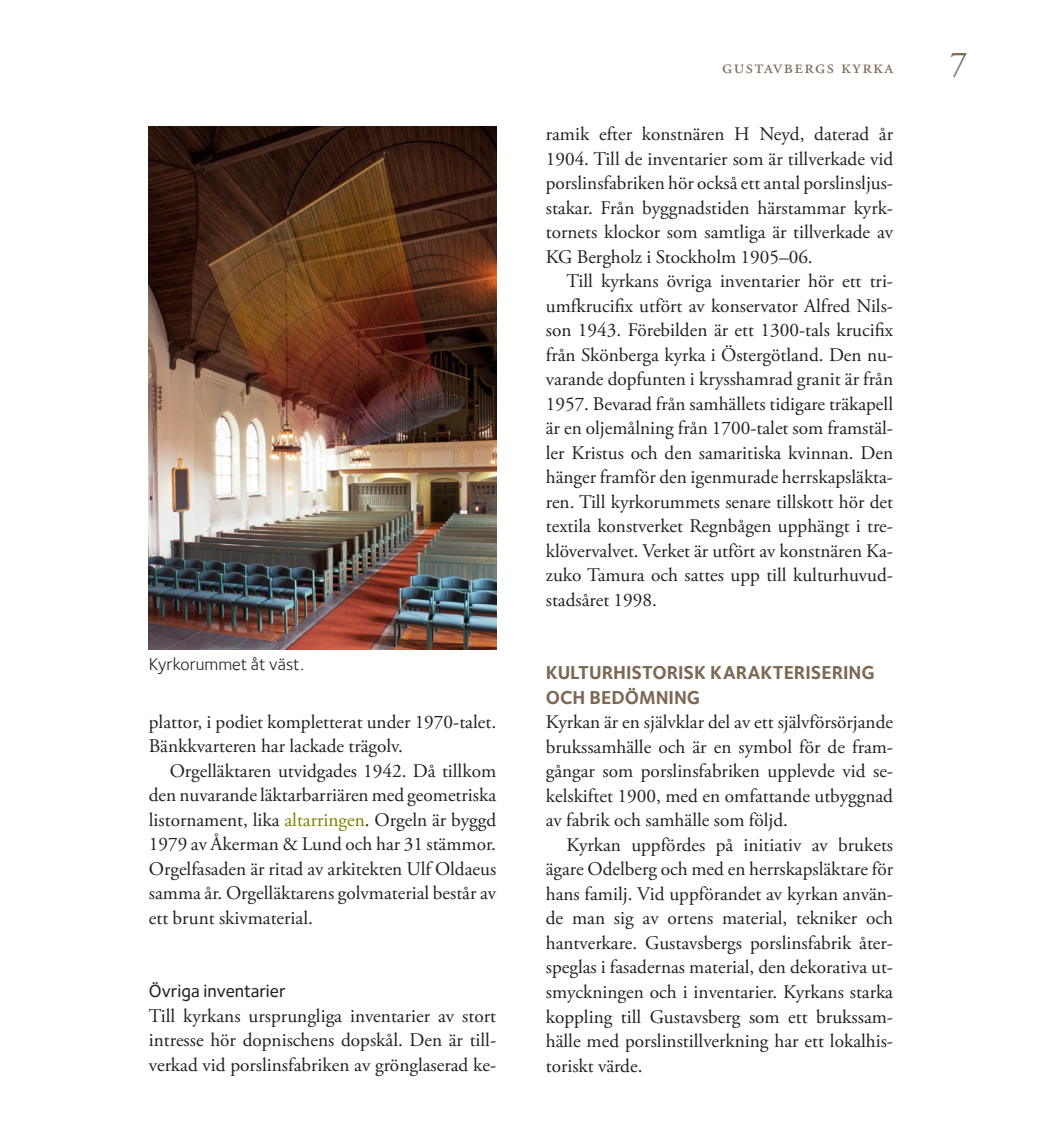
<style>
.page{position:relative;width:1042px;height:1141px;background:#fff}
.page>*{position:absolute;margin:0;border:0;box-sizing:border-box;transform-origin:0 0}
.t1{font:35px "Adobe Garamond Pro";color:#7c6954}
.Bröd_med_indrag{font:19.25px/24.5px "Adobe Garamond Pro";color:#231f20;text-align:justify}
.Bröd_utan_indrag{font:19.25px/24.5px "Adobe Garamond Pro";color:#231f20;text-align:justify}
.Rubrik_2_VERSALER_FÄ{font:700 19.25px/24.5px "Foundry Sterling";color:#7c6954}
.t2{font:19.25px "Adobe Garamond Pro";letter-spacing:.075em;color:#7c6954}
.Rubrik_4_gemena_svar{font:500 18.03px "Foundry Sterling";color:#231f20}
.Bildtext{font:17.5px "Foundry Sterling";letter-spacing:-.005em;color:#231f20}
.s1{color:#808000}
</style>
<div class="page">
<img style="left:149px;top:126px;width:347px;height:524px">
<p class="Bildtext" style="left:149px;top:654px;width:157px">Kyrkorummet åt väst.</p>
<p class="Bröd_med_indrag" style="left:149px;top:710px;width:349px">plattor, i podiet kompletterat under 1970-talet.<br>Bänkkvarteren har lackade trägolv.</p>
<p class="Bröd_med_indrag" style="left:149px;top:759px;width:349px;text-indent:21px">Orgelläktaren utvidgades 1942. Då tillkom den nuvarande läktarbarriären med geometriska listornament, lika <span class="s1">altarringen</span>. Orgeln är byggd 1979 av Åkerman &amp; Lund och har 31 stämmor.<br>Orgelfasaden är ritad av arkitekten Ulf Oldaeus samma år. Orgelläktarens golvmaterial består av ett brunt skivmaterial.</p>
<p class="Rubrik_4_gemena_svar" style="left:149px;top:981px;width:138px">Övriga inventarier</p>
<p class="Bröd_utan_indrag" style="left:149px;top:1004px;width:349px">Till kyrkans ursprungliga inventarier av stort intresse hör dopnischens dopskål. Den är till&shy;verkad vid porslinsfabriken av grönglaserad ke-</p>
<p class="t2" style="left:722px;top:56px;width:172px">gustavbergs kyrka</p>
<h1 class="t1" style="left:950px;top:43px;width:19px">7</h1>
<p class="Bröd_utan_indrag" style="left:546px;top:123px;width:349px">ramik efter konstnären H Neyd, daterad år 1904. Till de inventarier som är tillverkade vid porslinsfabriken hör också ett antal porslinsljus&shy;stakar. Från byggnadstiden härstammar kyrk&shy;tornets klockor som samtliga är tillverkade av KG Bergholz i Stockholm 1905–06.</p>
<p class="Bröd_med_indrag" style="left:546px;top:270px;width:349px;text-indent:21px">Till kyrkans övriga inventarier hör ett tri&shy;umfkrucifix utfört av konservator Alfred Nils&shy;son 1943. Förebilden är ett 1300-tals krucifix från Skönberga kyrka i Östergötland. Den nu&shy;varande dopfunten i krysshamrad granit är från 1957. Bevarad från samhällets tidigare träkapell är en oljemålning från 1700-talet som framstäl&shy;ler Kristus och den samaritiska kvinnan. Den hänger framför den igenmurade herrskapsläkta&shy;ren. Till kyrkorummets senare tillskott hör det textila konstverket Regnbågen upphängt i tre&shy;klövervalvet. Verket är utfört av konstnären Ka&shy;zuko Tamura och sattes upp till kulturhuvud&shy;stadsåret 1998.</p>
<p class="Rubrik_2_VERSALER_FÄ" style="left:546px;top:660px;width:331px">KULTURHISTORISK KARAKTERISERING<br>OCH BEDÖMNING</p>
<p class="Bröd_utan_indrag" style="left:546px;top:711px;width:349px">Kyrkan är en självklar del av ett självförsörjande brukssamhälle och är en symbol för de fram&shy;gångar som porslinsfabriken upplevde vid se&shy;kelskiftet 1900, med en omfattande utbyggnad av fabrik och samhälle som följd.</p>
<p class="Bröd_med_indrag" style="left:546px;top:833px;width:349px;text-indent:21px">Kyrkan uppfördes på initiativ av brukets ägare Odelberg och med en herrskapsläktare för hans familj. Vid uppförandet av kyrkan använ&shy;de man sig av ortens material, tekniker och hantverkare. Gustavsbergs porslinsfabrik åter&shy;speglas i fasadernas material, den dekorativa ut&shy;smyckningen och i inventarier. Kyrkans starka koppling till Gustavsberg som ett brukssam&shy;hälle med porslinstillverkning har ett lokalhis&shy;toriskt värde.</p>
</div>
